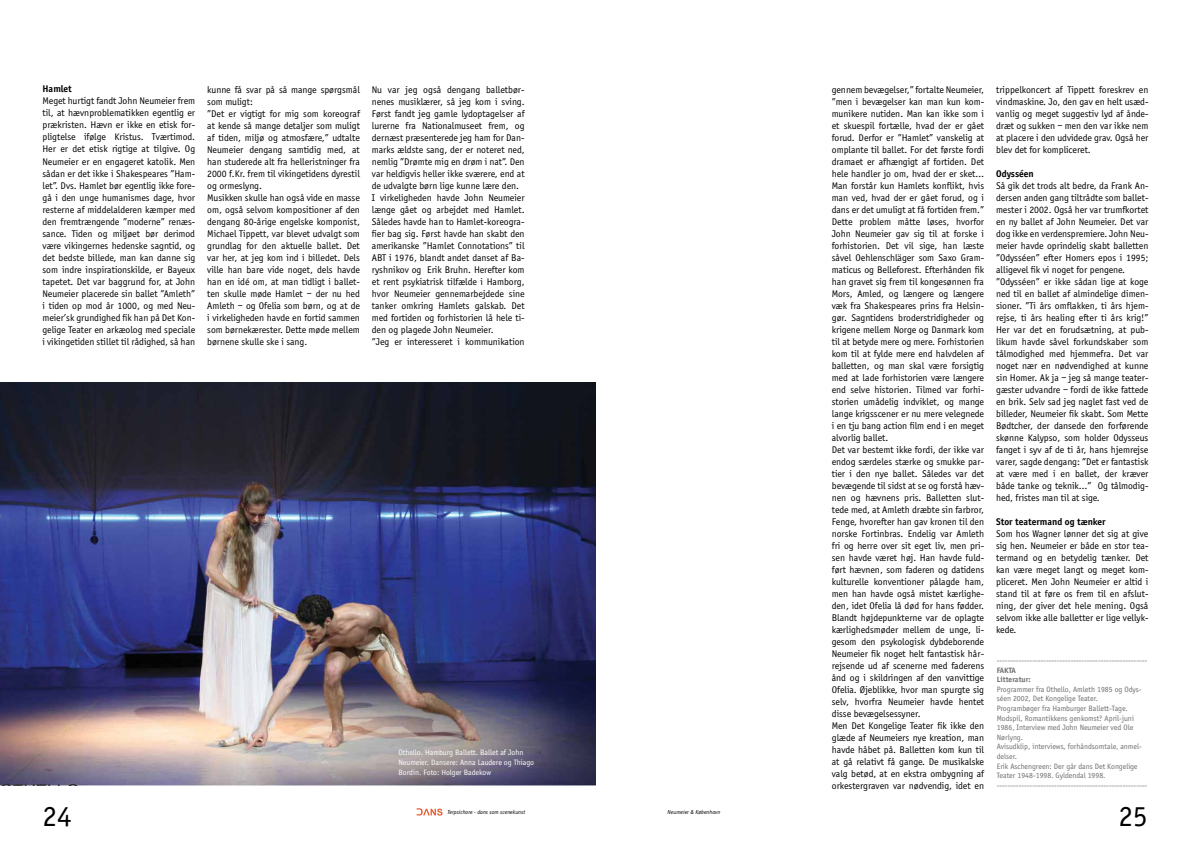
<style>
.page{position:relative;width:1191px;height:842px;background:#fff}
.page>*{position:absolute;margin:0;border:0;box-sizing:border-box;transform-origin:0 0}
.t1{font:30px "Officina Sans";color:#000}
.t2{font:10px/12px "Officina Sans";color:#000}
.t3{font:700 10px "Officina Sans";color:#000}
.t4{font:8px/9.6px "Officina Sans";color:#6d6e71}
.t5{font:8px/9.6px "Officina Sans";color:#fff}
.t6{font:700 8px/9.6px "Officina Sans";color:#6d6e71}
.t7{font:italic 6px "Officina Sans";color:#000}
</style>
<div class="page">
<svg style="left:416px;top:808px;width:26px;height:7px"></svg>
<img style="left:0;top:382px;width:595px;height:403px">
<p class="t3" style="left:43px;top:83px;width:31px">Hamlet</p>
<p class="t2" style="left:43px;top:95px;width:154px;text-align:justify">Meget hurtigt fandt John Neumeier frem til, at hævnproblematikken egentlig er prækristen. Hævn er ikke en etisk for&shy;pligtelse ifølge Kristus. Tværtimod.<br>Her er det etisk rigtige at tilgive. Og Neumeier er en engageret katolik. Men sådan er det ikke i Shakespeares ”Ham&shy;let”. Dvs. Hamlet bør egentlig ikke fore&shy;gå i den unge humanismes dage, hvor resterne af middelalderen kæmper med den fremtrængende ”moderne” renæs&shy;sance. Tiden og miljøet bør derimod være vikingernes hedenske sagntid, og det bedste billede, man kan danne sig som indre inspirationskilde, er Bayeux tapetet. Det var baggrund for, at John Neumeier placerede sin ballet ”Amleth” i tiden op mod år 1000, og med Neu&shy;meier’sk grundighed fik han på Det Kon&shy;gelige Teater en arkæolog med speciale i vikingetiden stillet til rådighed, så han</p>
<p class="t2" style="left:207px;top:83px;width:154px">kunne få svar på så mange spørgsmål som muligt:<br>”Det er vigtigt for mig som koreograf at kende så mange detaljer som muligt af tiden, miljø og atmosfære,” udtalte Neumeier dengang samtidig med, at han studerede alt fra helleristninger fra 2000 f.Kr. frem til vikingetidens dyrestil og ormeslyng.<br>Musikken skulle han også vide en masse om, også selvom kompositioner af den dengang 80-årige engelske komponist, Michael Tippett, var blevet udvalgt som grundlag for den aktuelle ballet. Det var her, at jeg kom ind i billedet. Dels ville han bare vide noget, dels havde han en idé om, at man tidligt i ballet&shy;ten skulle møde Hamlet – der nu hed Amleth – og Ofelia som børn, og at de i virkeligheden havde en fortid sammen som børnekærester. Dette møde mellem børnene skulle ske i sang.</p>
<p class="t2" style="left:372px;top:83px;width:154px">Nu var jeg også dengang balletbør&shy;nenes musiklærer, så jeg kom i sving.<br>Først fandt jeg gamle lydoptagelser af lurerne fra Nationalmuseet frem, og dernæst præsenterede jeg ham for Dan&shy;marks ældste sang, der er noteret ned, nemlig ”Drømte mig en drøm i nat”. Den var heldigvis heller ikke sværere, end at de udvalgte børn lige kunne lære den.<br>I virkeligheden havde John Neumeier længe gået og arbejdet med Hamlet.<br>Således havde han to Hamlet-koreogra&shy;fier bag sig. Først havde han skabt den amerikanske ”Hamlet Connotations” til ABT i 1976, blandt andet danset af Ba&shy;ryshnikov og Erik Bruhn. Herefter kom et rent psykiatrisk tilfælde i Hamborg, hvor Neumeier gennemarbejdede sine tanker omkring Hamlets galskab. Det med fortiden og forhistorien lå hele ti&shy;den og plagede John Neumeier.<br>”Jeg er interesseret i kommunikation</p>
<p class="t2" style="left:831px;top:83px;width:154px">gennem bevægelser,” fortalte Neumeier, ”men i bevægelser kan man kun kom&shy;munikere nutiden. Man kan ikke som i et skuespil fortælle, hvad der er gået forud. Derfor er ”Hamlet” vanskelig at omplante til ballet. For det første fordi dramaet er afhængigt af fortiden. Det hele handler jo om, hvad der er sket… Man forstår kun Hamlets konflikt, hvis man ved, hvad der er gået forud, og i dans er det umuligt at få fortiden frem.” Dette problem måtte løses, hvorfor John Neumeier gav sig til at forske i forhistorien. Det vil sige, han læste såvel Oehlenschläger som Saxo Gram&shy;maticus og Belleforest. Efterhånden fik han gravet sig frem til kongesønnen fra Mors, Amled, og længere og længere væk fra Shakespeares prins fra Helsin&shy;gør. Sagntidens broderstridigheder og krigene mellem Norge og Danmark kom til at betyde mere og mere. Forhistorien kom til at fylde mere end halvdelen af balletten, og man skal være forsigtig med at lade forhistorien være længere end selve historien. Tilmed var forhi&shy;storien umådelig indviklet, og mange lange krigsscener er nu mere velegnede i en tju bang action film end i en meget alvorlig ballet.<br>Det var bestemt ikke fordi, der ikke var endog særdeles stærke og smukke par&shy;tier i den nye ballet. Således var det bevægende til sidst at se og forstå hæv&shy;nen og hævnens pris. Balletten slut&shy;tede med, at Amleth dræbte sin farbror, Fenge, hvorefter han gav kronen til den norske Fortinbras. Endelig var Amleth fri og herre over sit eget liv, men pri&shy;sen havde været høj. Han havde fuld&shy;ført hævnen, som faderen og datidens kulturelle konventioner pålagde ham, men han havde også mistet kærlighe&shy;den, idet Ofelia lå død for hans fødder.<br>Blandt højdepunkterne var de oplagte kærlighedsmøder mellem de unge, li&shy;gesom den psykologisk dybdeborende Neumeier fik noget helt fantastisk hår&shy;rejsende ud af scenerne med faderens ånd og i skildringen af den vanvittige Ofelia. Øjeblikke, hvor man spurgte sig selv, hvorfra Neumeier havde hentet disse bevægelsessyner.<br>Men Det Kongelige Teater fik ikke den glæde af Neumeiers nye kreation, man havde håbet på. Balletten kom kun til at gå relativt få gange. De musikalske valg betød, at en ekstra ombygning af orkestergraven var nødvendig, idet en</p>
<p class="t2" style="left:996px;top:83px;width:154px;text-align:justify">trippelkoncert af Tippett foreskrev en vindmaskine. Jo, den gav en helt usæd&shy;vanlig og meget suggestiv lyd af ånde&shy;dræt og sukken – men den var ikke nem at placere i den udvidede grav. Også her blev det for kompliceret.</p>
<p class="t3" style="left:996px;top:167px;width:39px">Odysséen</p>
<p class="t2" style="left:996px;top:179px;width:154px">Så gik det trods alt bedre, da Frank An&shy;dersen anden gang tiltrådte som ballet&shy;mester i 2002. Også her var trumfkortet en ny ballet af John Neumeier. Det var dog ikke en verdenspremiere. John Neu&shy;meier havde oprindelig skabt balletten ”Odysséen” efter Homers epos i 1995; alligevel fik vi noget for pengene. ”Odysséen” er ikke sådan lige at koge ned til en ballet af almindelige dimen&shy;sioner. ”Ti års omflakken, ti års hjem&shy;rejse, ti års healing efter ti års krig!” Her var det en forudsætning, at pub&shy;likum havde såvel forkundskaber som tålmodighed med hjemmefra. Det var noget nær en nødvendighed at kunne sin Homer. Ak ja – jeg så mange teater&shy;gæster udvandre – fordi de ikke fattede en brik. Selv sad jeg naglet fast ved de billeder, Neumeier fik skabt. Som Mette Bødtcher, der dansede den forførende skønne Kalypso, som holder Odysseus fanget i syv af de ti år, hans hjemrejse varer, sagde dengang: ”Det er fantastisk at være med i en ballet, der kræver både tanke og teknik…” Og tålmodig&shy;hed, fristes man til at sige.</p>
<p class="t3" style="left:996px;top:515px;width:111px">Stor teatermand og tænker</p>
<p class="t2" style="left:996px;top:527px;width:154px;text-align:justify">Som hos Wagner lønner det sig at give sig hen. Neumeier er både en stor tea&shy;termand og en betydelig tænker. Det kan være meget langt og meget kom&shy;pliceret. Men John Neumeier er altid i stand til at føre os frem til en afslut&shy;ning, der giver det hele mening. Også selvom ikke alle balletter er lige vellyk&shy;kede.</p>
<p class="t4" style="left:996px;top:656px;width:152px">-------------------------------------------------------</p>
<p class="t6" style="left:996px;top:665px;width:35px">FAKTA<br>Litteratur:</p>
<p class="t4" style="left:996px;top:684px;width:152px">Programmer fra Othello, Amleth 1985 og Odys&shy;séen 2002, Det Kongelige Teater.<br>Programbøger fra Hamburger Ballett-Tage.<br>Modspil, Romantikkens genkomst? April-juni 1986, Interview med John Neumeier ved Ole Nørlyng.<br>Avisudklip, interviews, forhåndsomtale, anmel&shy;delser.<br>Erik Aschengreen: Der går dans Det Kongelige Teater 1948-1998. Gyldendal 1998. -------------------------------------------------------</p>
<p class="t5" style="left:398px;top:748px;width:137px">Othello. Hamburg Ballett. Ballet af John<br>Neumeier. Dansere: Anna Laudere og Thiago<br>Bordin. Foto: Holger Badekow</p>
<h1 class="t1" style="left:43px;top:799px;width:31px">24</h1>
<h1 class="t1" style="left:1118px;top:799px;width:31px">25</h1>
<p class="t7" style="left:447px;top:808px;width:79px">Terpsichore - dans som scenekunst</p>
<p class="t7" style="left:667px;top:808px;width:54px">Neumeier &amp; København</p>
</div>
